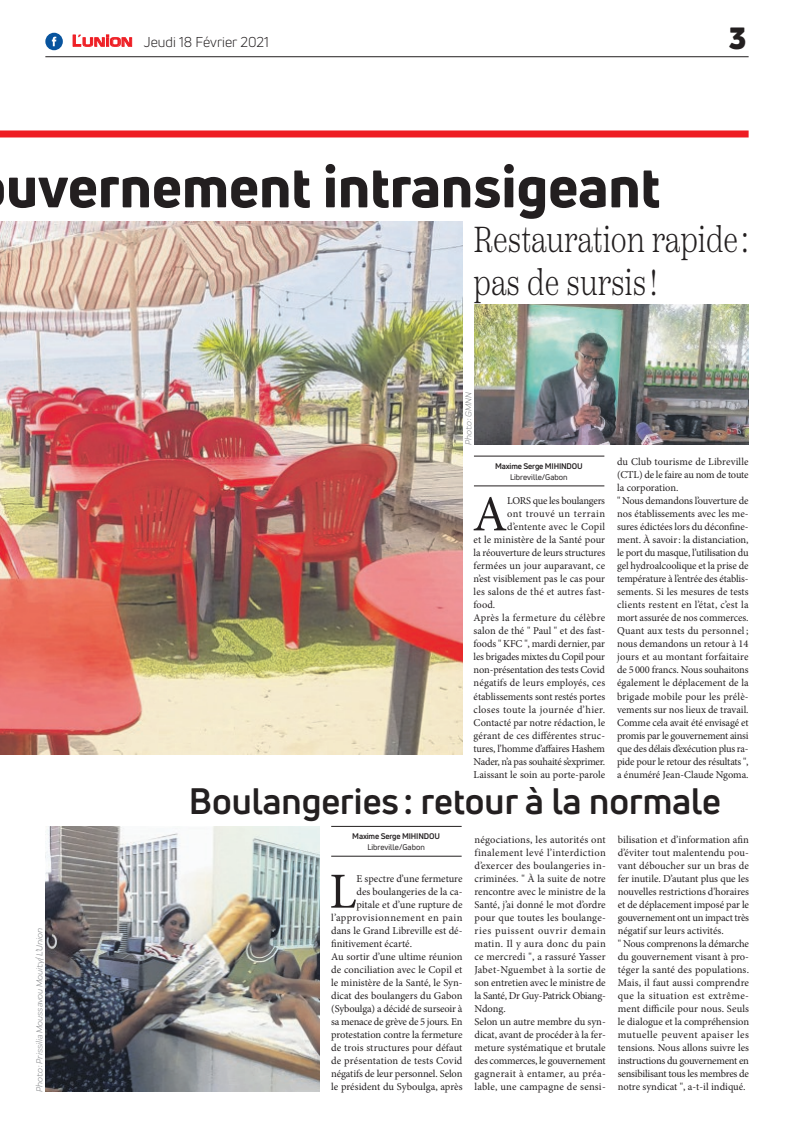
<style>
.page{position:relative;width:794px;height:1129px;background:#fff}
.page>*{position:absolute;margin:0;border:0;box-sizing:border-box;transform-origin:0 0}
.t1{font:800 57px "Uni Neue";color:#231f20}
.t2{font:50.5px "Minion Pro";color:#231f20}
.t3{font:300 36px/43.2px "Scotch Text";color:#231f20;scale:.79 1}
.t4{font:700 36px "Uni Neue";color:#231f20}
.t5{font:900 30px "Uni Neue";color:#231f20}
.t6{font:14px "Uni Neue";color:#231f20}
.t7{font:10.5px/13px "Minion Pro";color:#231f20}
.t8{font:10.5px "Minion Pro";letter-spacing:-.02em;color:#231f20}
.t9{font:10.5px "Minion Pro";letter-spacing:-.025em;color:#231f20}
.t10{font:10.5px "Minion Pro";letter-spacing:.04em;color:#231f20}
.t11{font:10.5px "Minion Pro";letter-spacing:.035em;color:#231f20}
.t12{font:10.5px "Minion Pro";letter-spacing:.025em;color:#231f20}
.t13{font:10.5px "Minion Pro";letter-spacing:.02em;color:#231f20}
.t14{font:italic 9px "Praktika";color:#818386}
.t15{font:700 8px "Uni Neue";letter-spacing:-.02em;color:#231f20}
.t16{font:8px "Uni Neue";color:#231f20}
.s1{font-family:"Eurostile";font-weight:600;font-size:15px;color:#ee1d23}
.s2{font-family:"Eurostile";font-weight:600;font-size:11.4px;color:#ee1d23}
</style>
<div class="page">
<hr style="left:45px;top:56px;width:703px;height:1px;background:#231f20">
<div style="left:0;top:130px;width:748px;height:7px;background:#ee1d23"></div>
<svg style="left:72px;top:34px;width:60px;height:13px"></svg>
<div style="left:45px;top:33px;width:18px;height:17px;background:#08549e;border-radius:50%"></div>
<svg style="left:52px;top:37px;width:4px;height:9px"></svg>
<hr style="left:331px;top:855px;width:130px;height:1px;background:#231f20">
<hr style="left:331px;top:826px;width:130px;height:1px;background:#231f20">
<img style="left:45px;top:826px;width:275px;height:265px">
<hr style="left:474px;top:485px;width:130px;height:1px;background:#231f20">
<hr style="left:474px;top:456px;width:130px;height:1px;background:#231f20">
<img style="left:474px;top:304px;width:274px;height:141px">
<img style="left:0;top:222px;width:463px;height:532px">
<h3 class="t6" style="left:72px;top:33px;width:198px"><span class="s1">L</span><span class="s2">UNION</span> Jeudi 18 Février 2021</h3>
<h3 class="t5" style="left:729px;top:17px;width:19px">3</h3>
<h1 class="t1" style="left:6px;top:148px;width:655px">uvernement intransigeant</h1>
<h3 class="t3" style="left:473px;top:218px;width:349px">Restauration rapide: pas de sursis !</h3>
<p class="t14" style="left:33px;top:1091px;width:165px;rotate:-90deg">Photo : Prissilia Moussavou Mouity/ L’Union</p>
<p class="t14" style="left:462px;top:445px;width:54px;rotate:-90deg">Photo : GMNN</p>
<p class="t15" style="left:495px;top:461px;width:89px">Maxime Serge MIHINDOU</p>
<p class="t16" style="left:510px;top:471px;width:59px">Libreville/Gabon</p>
<h2 class="t2" style="left:472px;top:480px;width:36px">A</h2>
<p class="t9" style="left:507px;top:494px;width:99px">LORS que les boulangers</p>
<p class="t10" style="left:507px;top:507px;width:99px">ont trouvé un terrain</p>
<p class="t13" style="left:507px;top:520px;width:99px">d’entente avec le Copil</p>
<p class="t7" style="left:473px;top:533px;width:133px">et le ministère de la Santé pour</p>
<p class="t7" style="left:473px;top:546px;width:133px">la réouverture de leurs structures</p>
<p class="t7" style="left:473px;top:559px;width:133px">fermées un jour auparavant, ce</p>
<p class="t7" style="left:473px;top:572px;width:133px">n’est visiblement pas le cas pour</p>
<p class="t7" style="left:473px;top:585px;width:133px">les salons de thé et autres fast-</p>
<p class="t7" style="left:473px;top:598px;width:23px">food.</p>
<p class="t12" style="left:473px;top:611px;width:133px">Après la fermeture du célèbre</p>
<p class="t7" style="left:473px;top:624px;width:133px">salon de thé " Paul " et des fast-</p>
<p class="t7" style="left:473px;top:637px;width:133px">foods " KFC ", mardi dernier, par</p>
<p class="t8" style="left:473px;top:650px;width:133px">les brigades mixtes du Copil pour</p>
<p class="t7" style="left:473px;top:663px;width:133px">non-présentation des tests Covid</p>
<p class="t7" style="left:473px;top:676px;width:133px">négatifs de leurs employés, ces</p>
<p class="t7" style="left:473px;top:689px;width:133px">établissements sont restés portes</p>
<p class="t11" style="left:473px;top:702px;width:133px">closes toute la journée d’hier.</p>
<p class="t7" style="left:473px;top:715px;width:133px">Contacté par notre rédaction, le</p>
<p class="t7" style="left:473px;top:728px;width:133px">gérant de ces différentes struc-</p>
<p class="t8" style="left:473px;top:741px;width:133px">tures, l’homme d’affaires Hashem</p>
<p class="t9" style="left:473px;top:754px;width:133px">Nader, n’a pas souhaité s’exprimer.</p>
<p class="t7" style="left:473px;top:767px;width:133px">Laissant le soin au porte-parole</p>
<p class="t7" style="left:617px;top:455px;width:133px">du Club tourisme de Libreville (CTL) de le faire au nom de toute la corporation.<br>" Nous demandons l’ouverture de nos établissements avec les me&shy;sures édictées lors du déconfine&shy;ment. À savoir: la distanciation, le port du masque, l’utilisation du gel hydroalcoolique et la prise de température à l’entrée des établis&shy;sements. Si les mesures de tests clients restent en l’état, c’est la mort assurée de nos commerces.<br>Quant aux tests du personnel ; nous demandons un retour à 14 jours et au montant forfaitaire de 5000 francs. Nous souhaitons également le déplacement de la brigade mobile pour les prélè&shy;vements sur nos lieux de travail.<br>Comme cela avait été envisagé et promis par le gouvernement ainsi que des délais d’exécution plus ra&shy;pide pour le retour des résultats ", a énuméré Jean-Claude Ngoma.</p>
<h3 class="t4" style="left:189px;top:778px;width:534px">Boulangeries : retour à la normale</h3>
<p class="t15" style="left:352px;top:831px;width:89px">Maxime Serge MIHINDOU</p>
<p class="t16" style="left:367px;top:841px;width:59px">Libreville/Gabon</p>
<p class="t7" style="left:474px;top:832px;width:133px">négociations, les autorités ont finalement levé l’interdiction d’exercer des boulangeries in&shy;criminées. " À la suite de notre rencontre avec le ministre de la<br>Santé, j’ai donné le mot d’ordre pour que toutes les boulange&shy;ries puissent ouvrir demain matin. Il y aura donc du pain ce mercredi ", a rassuré Yasser<br>Jabet-Nguembet à la sortie de son entretien avec le ministre de la Santé, Dr Guy-Patrick Obiang-<br>Ndong.<br>Selon un autre membre du syn&shy;dicat, avant de procéder à la fer&shy;meture systématique et brutale des commerces, le gouvernement gagnerait à entamer, au préa&shy;lable, une campagne de sensi-</p>
<p class="t7" style="left:618px;top:832px;width:133px">bilisation et d’information afin d’éviter tout malentendu pou&shy;vant déboucher sur un bras de fer inutile. D’autant plus que les nouvelles restrictions d'horaires et de déplacement imposé par le gouvernement ont un impact très négatif sur leurs activités.<br>" Nous comprenons la démarche du gouvernement visant à pro&shy;téger la santé des populations.<br>Mais, il faut aussi comprendre que la situation est extrême&shy;ment difficile pour nous. Seuls le dialogue et la compréhension mutuelle peuvent apaiser les tensions. Nous allons suivre les instructions du gouvernement en sensibilisant tous les membres de notre syndicat ", a-t-il indiqué.</p>
<h2 class="t2" style="left:329px;top:857px;width:29px">L</h2>
<p class="t7" style="left:356px;top:871px;width:107px">E spectre d’une fermeture</p>
<p class="t7" style="left:356px;top:884px;width:107px">des boulangeries de la ca-</p>
<p class="t7" style="left:356px;top:897px;width:107px">pitale et d’une rupture de</p>
<p class="t10" style="left:331px;top:910px;width:133px">l’approvisionnement en pain</p>
<p class="t7" style="left:331px;top:923px;width:133px">dans le Grand Libreville est dé-</p>
<p class="t7" style="left:331px;top:936px;width:82px">finitivement écarté.</p>
<p class="t7" style="left:331px;top:949px;width:133px">Au sortir d’une ultime réunion</p>
<p class="t7" style="left:331px;top:962px;width:133px">de conciliation avec le Copil et</p>
<p class="t7" style="left:331px;top:975px;width:133px">le ministère de la Santé, le Syn-</p>
<p class="t7" style="left:331px;top:988px;width:133px">dicat des boulangers du Gabon</p>
<p class="t7" style="left:331px;top:1001px;width:133px">(Syboulga) a décidé de surseoir à</p>
<p class="t8" style="left:331px;top:1014px;width:133px">sa menace de grève de 5 jours. En</p>
<p class="t7" style="left:331px;top:1027px;width:133px">protestation contre la fermeture</p>
<p class="t7" style="left:331px;top:1040px;width:133px">de trois structures pour défaut</p>
<p class="t7" style="left:331px;top:1053px;width:133px">de présentation de tests Covid</p>
<p class="t7" style="left:331px;top:1066px;width:133px">négatifs de leur personnel. Selon</p>
<p class="t7" style="left:331px;top:1079px;width:133px">le président du Syboulga, après</p>
</div>
